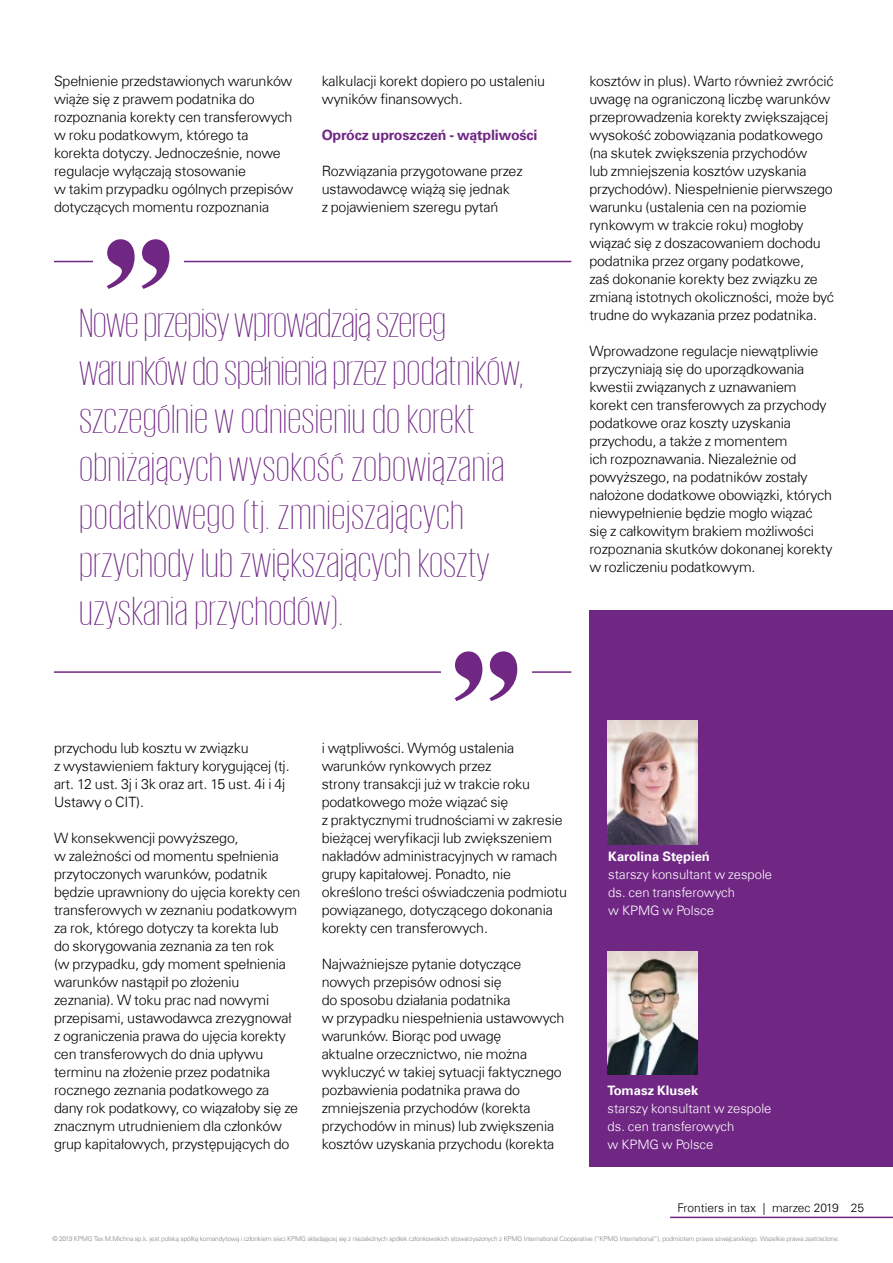
<style>
.page{position:relative;width:893px;height:1263px;background:#fff}
.page>*{position:absolute;margin:0;border:0;box-sizing:border-box;transform-origin:0 0}
.t1{font:180.75px "Engravers";color:#702784}
.t2{font:200 42px/48px "KPMG";letter-spacing:.02em;color:#702784}
.t3{font:300 14.25px/18px "Universfor KPMG";letter-spacing:-.01em;color:#000}
.t4{font:700 14.25px "Universfor KPMG";letter-spacing:-.01em;color:#702784}
.t5{font:300 13.05px/18px "Universfor KPMG";color:#fff}
.t6{font:700 13.05px "Universfor KPMG";color:#fff}
.t7{font:300 12px "Universfor KPMG";color:#000}
.t8{font:300 6.6px "Universfor KPMG";letter-spacing:-.025em;color:#808285}
</style>
<div class="page">
<div style="left:589px;top:610px;width:304px;height:557px;background:#702784"></div>
<img style="left:608px;top:951px;width:89px;height:123px">
<img style="left:608px;top:721px;width:89px;height:123px">
<hr style="left:54px;top:261px;width:517px;height:1px;background:#702784">
<hr style="left:54px;top:671px;width:517px;height:2px;background:#702784">
<svg style="left:66px;top:260px;width:142px;height:3px"></svg>
<svg style="left:413px;top:671px;width:142px;height:2px"></svg>
<hr style="left:670px;top:1216px;width:223px;height:2px;background:#702784">
<p class="t3" style="left:54px;top:72px;width:241px">Spełnienie przedstawionych warunków wiąże się z prawem podatnika do rozpoznania korekty cen transferowych w roku podatkowym, którego ta korekta dotyczy. Jednocześnie, nowe regulacje wyłączają stosowanie<br>w takim przypadku ogólnych przepisów dotyczących momentu rozpoznania</p>
<h1 class="t1" style="left:85px;top:195px;width:109px">"</h1>
<p class="t3" style="left:322px;top:72px;width:225px">kalkulacji korekt dopiero po ustaleniu wyników finansowych.</p>
<p class="t4" style="left:322px;top:127px;width:217px">Oprócz uproszczeń - wątpliwości</p>
<p class="t3" style="left:322px;top:162px;width:203px">Rozwiązania przygotowane przez ustawodawcę wiążą się jednak<br>z pojawieniem szeregu pytań</p>
<p class="t2" style="left:80px;top:298px;width:445px">Nowe przepisy wprowadzają szereg warunków do spełnienia przez podatników, szczególnie w odniesieniu do korekt obniżających wysokość zobowiązania podatkowego (tj. zmniejszających przychody lub zwiększających koszty uzyskania przychodów).</p>
<p class="t3" style="left:54px;top:738px;width:237px">przychodu lub kosztu w związku<br>z wystawieniem faktury korygującej (tj. art. 12 ust. 3j i 3k oraz art. 15 ust. 4i i 4j<br>Ustawy o CIT).</p>
<p class="t3" style="left:54px;top:828px;width:248px">W konsekwencji powyższego,<br>w zależności od momentu spełnienia przytoczonych warunków, podatnik będzie uprawniony do ujęcia korekty cen transferowych w zeznaniu podatkowym za rok, którego dotyczy ta korekta lub<br>do skorygowania zeznania za ten rok<br>(w przypadku, gdy moment spełnienia warunków nastąpił po złożeniu zeznania). W toku prac nad nowymi przepisami, ustawodawca zrezygnował z ograniczenia prawa do ujęcia korekty cen transferowych do dnia upływu terminu na złożenie przez podatnika rocznego zeznania podatkowego za dany rok podatkowy, co wiązałoby się ze znacznym utrudnieniem dla członków grup kapitałowych, przystępujących do</p>
<h1 class="t1" style="left:433px;top:608px;width:109px">"</h1>
<p class="t3" style="left:322px;top:738px;width:247px">i wątpliwości. Wymóg ustalenia warunków rynkowych przez<br>strony transakcji już w trakcie roku podatkowego może wiązać się<br>z praktycznymi trudnościami w zakresie bieżącej weryfikacji lub zwiększeniem nakładów administracyjnych w ramach grupy kapitałowej. Ponadto, nie określono treści oświadczenia podmiotu powiązanego, dotyczącego dokonania korekty cen transferowych.</p>
<p class="t3" style="left:322px;top:954px;width:244px">Najważniejsze pytanie dotyczące nowych przepisów odnosi się<br>do sposobu działania podatnika<br>w przypadku niespełnienia ustawowych warunków. Biorąc pod uwagę<br>aktualne orzecznictwo, nie można wykluczyć w takiej sytuacji faktycznego pozbawienia podatnika prawa do zmniejszenia przychodów (korekta przychodów in minus) lub zwiększenia kosztów uzyskania przychodu (korekta</p>
<p class="t3" style="left:589px;top:72px;width:246px">kosztów in plus). Warto również zwrócić uwagę na ograniczoną liczbę warunków przeprowadzenia korekty zwiększającej wysokość zobowiązania podatkowego (na skutek zwiększenia przychodów<br>lub zmniejszenia kosztów uzyskania przychodów). Niespełnienie pierwszego warunku (ustalenia cen na poziomie rynkowym w trakcie roku) mogłoby wiązać się z doszacowaniem dochodu podatnika przez organy podatkowe,<br>zaś dokonanie korekty bez związku ze zmianą istotnych okoliczności, może być trudne do wykazania przez podatnika.</p>
<p class="t3" style="left:589px;top:342px;width:245px">Wprowadzone regulacje niewątpliwie przyczyniają się do uporządkowania kwestii związanych z uznawaniem korekt cen transferowych za przychody podatkowe oraz koszty uzyskania przychodu, a także z momentem<br>ich rozpoznawania. Niezależnie od powyższego, na podatników zostały nałożone dodatkowe obowiązki, których niewypełnienie będzie mogło wiązać się z całkowitym brakiem możliwości rozpoznania skutków dokonanej korekty w rozliczeniu podatkowym.</p>
<p class="t6" style="left:608px;top:848px;width:103px">Karolina Stępień</p>
<p class="t5" style="left:608px;top:865px;width:165px">starszy konsultant w zespole ds. cen transferowych<br>w KPMG w Polsce</p>
<p class="t6" style="left:608px;top:1082px;width:92px">Tomasz Klusek</p>
<p class="t5" style="left:608px;top:1099px;width:165px">starszy konsultant w zespole ds. cen transferowych<br>w KPMG w Polsce</p>
<p class="t7" style="left:677px;top:1200px;width:188px">Frontiers in tax | marzec 2019 25</p>
<p class="t8" style="left:52px;top:1234px;width:788px">© 2019 KPMG Tax M.Michna sp.k. jest polską spółką komandytową i członkiem sieci KPMG składającej się z niezależnych spółek członkowskich stowarzyszonych z KPMG International Cooperative (“KPMG International”), podmiotem prawa szwajcarskiego. Wszelkie prawa zastrzeżone.</p>
</div>
